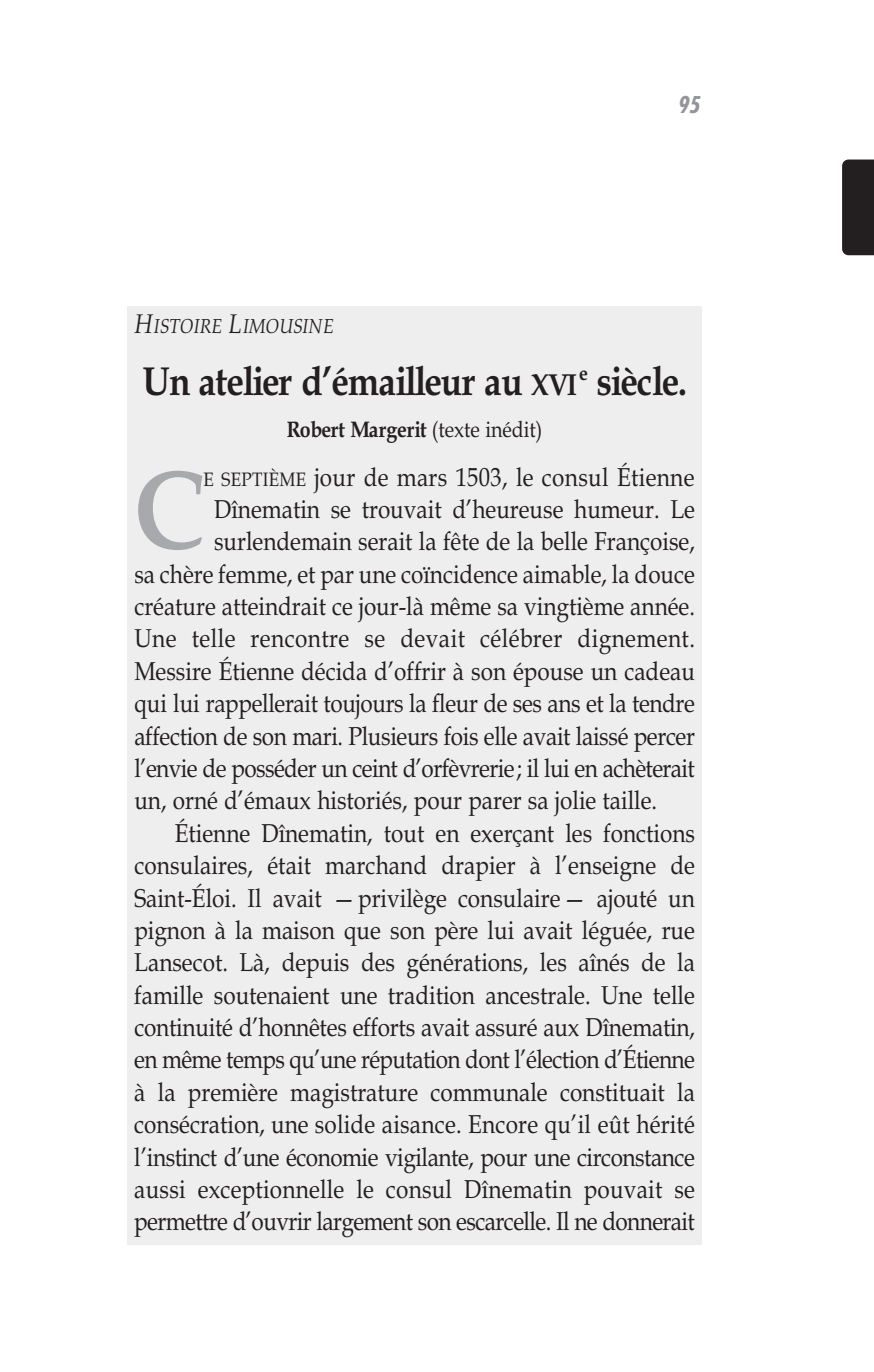
<style>
.page{position:relative;width:874px;height:1372px;background:#fff}
.page>*{position:absolute;margin:0;border:0;box-sizing:border-box;transform-origin:0 0}
.t1{font:700 112.5px "Book Antiqua";color:#a8a9ad;scale:.87 1}
.t2{font:700 40.5px "Book Antiqua";letter-spacing:-.035em;color:#231f20;scale:.87 1}
.t3{font:25.88px "Book Antiqua";color:#231f20;scale:.87 1}
.t4{font:25.88px "Book Antiqua";letter-spacing:-.025em;color:#231f20;scale:.87 1}
.t5{font:25.88px "Book Antiqua";letter-spacing:-.02em;color:#231f20;scale:.87 1}
.t6{font:25.88px "Book Antiqua";letter-spacing:.02em;color:#231f20;scale:.87 1}
.t7{font:700 22.5px "Book Antiqua";letter-spacing:-.015em;color:#231f20;scale:.87 1}
.t8{font:italic 700 condensed 22.5px "Futura";color:#939598}
.t9{font:italic 20.25px "Book Antiqua";letter-spacing:.005em;color:#231f20;scale:.87 1}
.s1{font-size:27px}
.s2{font-size:30.38px}
.s3{font-weight:400}
.s4{font-size:19.35px}
</style>
<div class="page">
<div style="left:128px;top:306px;width:574px;height:938px;background:#eeeeef"></div>
<div style="left:842px;top:159px;width:32px;height:96px;background:#231f20"></div>
<p class="t8" style="left:677px;top:95px;width:24px">95</p>
<p class="t9" style="left:134px;top:314px;width:231px"><span class="s1">H</span>ISTOIRE <span class="s1">L</span>IMOUSINE</p>
<h2 class="t2" style="left:142px;top:357px;width:627px">Un atelier d’émailleur au <span class="s2">XVI</span><sup>e</sup> siècle.</h2>
<p class="t7" style="left:287px;top:415px;width:295px">Robert Margerit <span class="s3">(texte inédit)</span></p>
<h1 class="t1" style="left:134px;top:444px;width:83px">C</h1>
<p class="t3" style="left:203px;top:461px;width:566px"><span class="s4">E SEPTIÈME</span> jour de mars 1503, le consul Étienne</p>
<p class="t3" style="left:214px;top:494px;width:554px">Dînematin se trouvait d’heureuse humeur. Le</p>
<p class="t3" style="left:214px;top:526px;width:554px">surlendemain serait la fête de la belle Françoise,</p>
<p class="t3" style="left:134px;top:558px;width:646px">sa chère femme, et par une coïncidence aimable, la douce</p>
<p class="t3" style="left:134px;top:591px;width:646px">créature atteindrait ce jour-là même sa vingtième année.</p>
<p class="t6" style="left:134px;top:623px;width:646px">Une telle rencontre se devait célébrer dignement.</p>
<p class="t3" style="left:134px;top:655px;width:646px">Messire Étienne décida d’offrir à son épouse un cadeau</p>
<p class="t3" style="left:134px;top:688px;width:646px">qui lui rappellerait toujours la fleur de ses ans et la tendre</p>
<p class="t3" style="left:134px;top:720px;width:646px">affection de son mari. Plusieurs fois elle avait laissé percer</p>
<p class="t4" style="left:134px;top:752px;width:646px">l’envie de posséder un ceint d’orfèvrerie; il lui en achèterait</p>
<p class="t3" style="left:134px;top:785px;width:602px">un, orné d’émaux historiés, pour parer sa jolie taille.</p>
<p class="t3" style="left:175px;top:817px;width:599px">Étienne Dînematin, tout en exerçant les fonctions</p>
<p class="t3" style="left:134px;top:850px;width:646px">consulaires, était marchand drapier à l’enseigne de</p>
<p class="t3" style="left:134px;top:882px;width:646px">Saint-Éloi. Il avait —privilège consulaire— ajouté un</p>
<p class="t3" style="left:134px;top:914px;width:646px">pignon à la maison que son père lui avait léguée, rue</p>
<p class="t3" style="left:134px;top:947px;width:646px">Lansecot. Là, depuis des générations, les aînés de la</p>
<p class="t3" style="left:134px;top:979px;width:646px">famille soutenaient une tradition ancestrale. Une telle</p>
<p class="t3" style="left:134px;top:1011px;width:646px">continuité d’honnêtes efforts avait assuré aux Dînematin,</p>
<p class="t4" style="left:134px;top:1044px;width:646px">en même temps qu’une réputation dont l’élection d’Étienne</p>
<p class="t3" style="left:134px;top:1076px;width:646px">à la première magistrature communale constituait la</p>
<p class="t3" style="left:134px;top:1109px;width:646px">consécration, une solide aisance. Encore qu’il eût hérité</p>
<p class="t5" style="left:134px;top:1141px;width:646px">l’instinct d’une économie vigilante, pour une circonstance</p>
<p class="t3" style="left:134px;top:1173px;width:646px">aussi exceptionnelle le consul Dînematin pouvait se</p>
<p class="t4" style="left:134px;top:1206px;width:646px">permettre d’ouvrir largement son escarcelle. Il ne donnerait</p>
</div>
